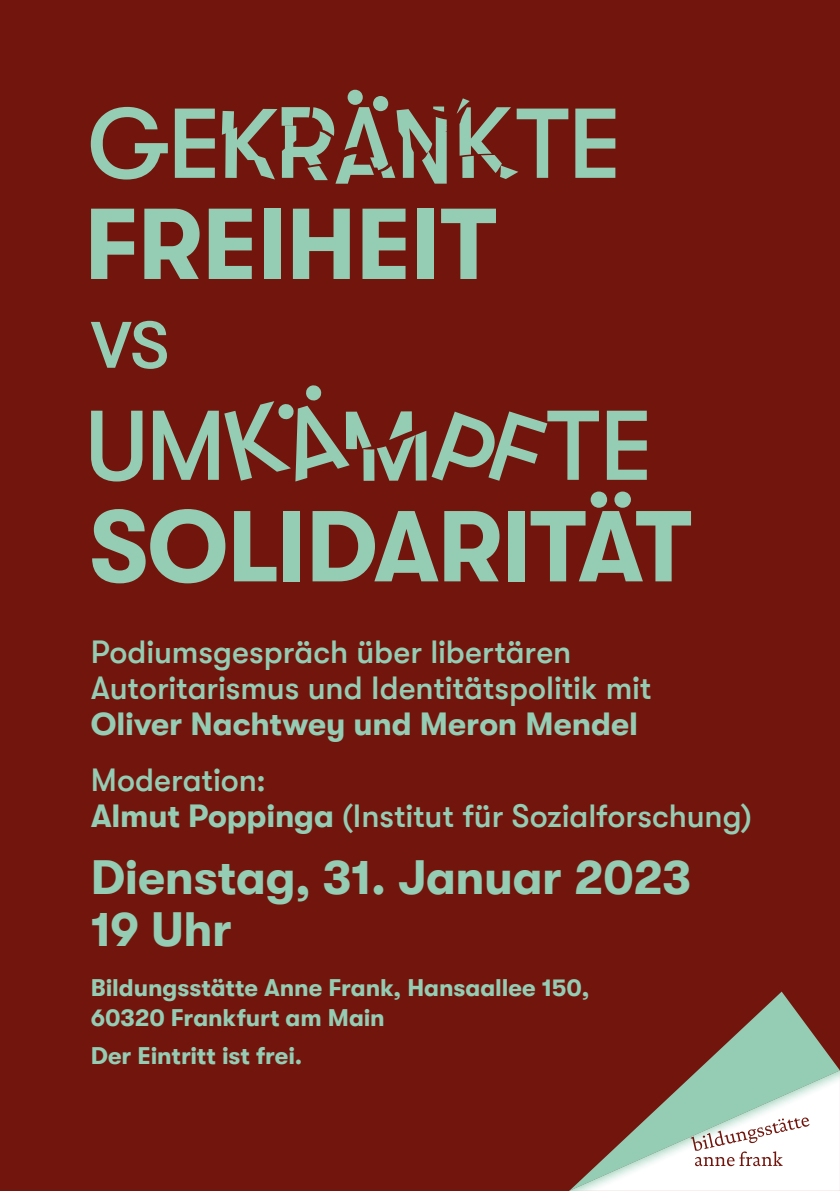
<style>
.page{position:relative;width:840px;height:1191px;background:#fff}
.page>*{position:absolute;margin:0;border:0;box-sizing:border-box;transform-origin:0 0}
.t1{font:700 48px/52px "GT Walsheim Pro";letter-spacing:-.005em;color:#94cdb4}
.t2{font:500 32px/36px "GT Walsheim Pro";color:#94cdb4}
.t3{font:700 32px "GT Walsheim Pro";color:#94cdb4}
.t4{font:700 24px/30px "GT Walsheim Pro";letter-spacing:-.005em;color:#94cdb4}
.s1{font-weight:700}
</style>
<div class="page">
<div style="left:0;top:0;width:839px;height:1191px;background:#72160d"></div>
<svg style="left:569px;top:991px;width:270px;height:200px"></svg>
<svg style="left:569px;top:1070px;width:270px;height:120px"></svg>
<svg style="left:91px;top:321px;width:76px;height:48px"></svg>
<svg style="left:606px;top:411px;width:40px;height:69px"></svg>
<svg style="left:91px;top:411px;width:51px;height:70px"></svg>
<svg style="left:153px;top:385px;width:445px;height:96px"></svg>
<svg style="left:91px;top:209px;width:43px;height:70px"></svg>
<svg style="left:144px;top:209px;width:55px;height:70px"></svg>
<svg style="left:209px;top:209px;width:43px;height:70px"></svg>
<div style="left:264px;top:209px;width:16px;height:70px;background:#94cdb4"></div>
<svg style="left:293px;top:209px;width:56px;height:70px"></svg>
<svg style="left:362px;top:209px;width:43px;height:70px"></svg>
<div style="left:417px;top:209px;width:17px;height:70px;background:#94cdb4"></div>
<svg style="left:441px;top:209px;width:54px;height:70px"></svg>
<svg style="left:92px;top:509px;width:133px;height:74px"></svg>
<svg style="left:234px;top:511px;width:42px;height:70px"></svg>
<div style="left:283px;top:511px;width:17px;height:70px;background:#94cdb4"></div>
<svg style="left:312px;top:511px;width:126px;height:70px"></svg>
<svg style="left:444px;top:511px;width:55px;height:70px"></svg>
<div style="left:508px;top:511px;width:17px;height:70px;background:#94cdb4"></div>
<svg style="left:530px;top:491px;width:160px;height:90px"></svg>
<svg style="left:575px;top:109px;width:40px;height:69px"></svg>
<svg style="left:91px;top:107px;width:77px;height:72px"></svg>
<svg style="left:175px;top:109px;width:40px;height:69px"></svg>
<svg style="left:222px;top:90px;width:224px;height:94px"></svg>
<svg style="left:456px;top:98px;width:112px;height:81px"></svg>
<p class="t2" style="left:91px;top:634px;width:562px">Podiumsgespräch über libertären<br>Autoritarismus und Identitätspolitik mit</p>
<p class="t3" style="left:91px;top:706px;width:548px">Oliver Nachtwey und Meron Mendel</p>
<p class="t2" style="left:91px;top:761px;width:662px">Moderation:<br><span class="s1">Almut Poppinga</span> (Institut für Sozialforschung)</p>
<h1 class="t1" style="left:91px;top:851px;width:602px">Dienstag, 31. Januar 2023<br>19 Uhr</h1>
<p class="t4" style="left:91px;top:973px;width:500px">Bildungsstätte Anne Frank, Hansaallee 150,<br>60320 Frankfurt am Main</p>
<p class="t4" style="left:91px;top:1040px;width:213px">Der Eintritt ist frei.</p>
</div>
